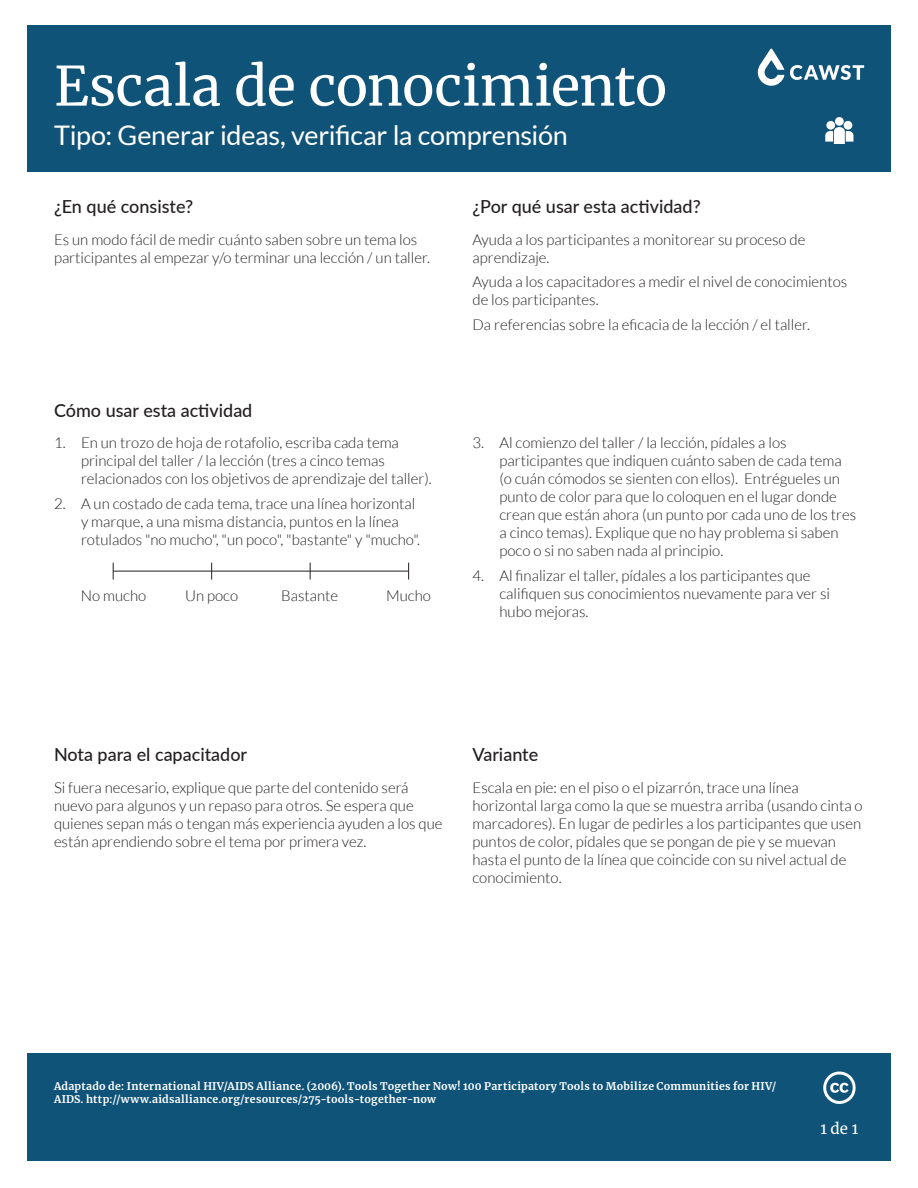
<style>
.page{position:relative;width:918px;height:1188px;background:#fff}
.page>*{position:absolute;margin:0;border:0;box-sizing:border-box;transform-origin:0 0}
.t1{font:54px "Merriweather";letter-spacing:-.01em;color:#fff}
.t2{font:27px "Lato";letter-spacing:-.01em;color:#fff}
.Subheading{font:500 18px "Lato";color:#231f20}
.Body{font:300 15px/18px "Lato";color:#231f20}
.t3{font:15px "Merriweather";color:#fff}
.t4{font:700 10.5px/12.6px "Merriweather";letter-spacing:.025em;color:#fff}
</style>
<div class="page">
<div style="left:27px;top:26px;width:864px;height:146px;background:#0f5378"></div>
<div style="left:826px;top:121px;width:9px;height:9px;background:#fff;border-radius:50%"></div>
<div style="left:844px;top:121px;width:8px;height:9px;background:#fff;border-radius:50%"></div>
<svg style="left:825px;top:127px;width:29px;height:17px"></svg>
<div style="left:835px;top:117px;width:9px;height:9px;background:#fff;border-radius:50%"></div>
<div style="left:27px;top:1053px;width:864px;height:108px;background:#0f5378"></div>
<svg style="left:823px;top:1072px;width:33px;height:32px"></svg>
<svg style="left:758px;top:49px;width:26px;height:37px"></svg>
<svg style="left:790px;top:65px;width:74px;height:15px"></svg>
<svg style="left:113px;top:563px;width:1px;height:17px"></svg>
<svg style="left:211px;top:563px;width:1px;height:17px"></svg>
<svg style="left:310px;top:563px;width:1px;height:17px"></svg>
<svg style="left:408px;top:563px;width:1px;height:17px"></svg>
<hr style="left:113px;top:571px;width:295px;height:1px;background:#231f20">
<p class="t1" style="left:54px;top:49px;width:615px">Escala de conocimiento</p>
<p class="t2" style="left:54px;top:120px;width:515px">Tipo: Generar ideas, verificar la comprensión</p>
<p class="Subheading" style="left:54px;top:194px;width:141px">¿En qué consiste?</p>
<p class="Subheading" style="left:472px;top:194px;width:230px">¿Por qué usar esta actividad?</p>
<p class="Body" style="left:54px;top:230px;width:378px">Es un modo fácil de medir cuánto saben sobre un tema los participantes al empezar y/o terminar una lección / un taller.</p>
<p class="Body" style="left:472px;top:230px;width:334px">Ayuda a los participantes a monitorear su proceso de aprendizaje.</p>
<p class="Body" style="left:472px;top:273px;width:376px">Ayuda a los capacitadores a medir el nivel de conocimientos de los participantes.</p>
<p class="Body" style="left:472px;top:316px;width:339px">Da referencias sobre la eficacia de la lección / el taller.</p>
<p class="Subheading" style="left:54px;top:397px;width:200px">Cómo usar esta actividad</p>
<p class="Body" style="left:81px;top:434px;width:352px;text-indent:-27px">1. En un trozo de hoja de rotafolio, escriba cada tema principal del taller / la lección (tres a cinco temas relacionados con los objetivos de aprendizaje del taller).</p>
<p class="Body" style="left:81px;top:495px;width:341px;text-indent:-27px">2. A un costado de cada tema, trace una línea horizontal y marque, a una misma distancia, puntos en la línea rotulados "no mucho", "un poco", "bastante" y "mucho".</p>
<p class="Body" style="left:81px;top:587px;width:67px">No mucho</p>
<p class="Body" style="left:185px;top:587px;width:55px">Un poco</p>
<p class="Body" style="left:281px;top:587px;width:59px">Bastante</p>
<p class="Body" style="left:386px;top:586px;width:46px">Mucho</p>
<p class="Body" style="left:500px;top:434px;width:358px;text-indent:-27px">3. Al comienzo del taller / la lección, pídales a los participantes que indiquen cuánto saben de cada tema (o cuán cómodos se sienten con ellos). Entrégueles un punto de color para que lo coloquen en el lugar donde crean que están ahora (un punto por cada uno de los tres a cinco temas). Explique que no hay problema si saben poco o si no saben nada al principio.</p>
<p class="Body" style="left:500px;top:567px;width:332px;text-indent:-27px">4. Al finalizar el taller, pídales a los participantes que califiquen sus conocimientos nuevamente para ver si hubo mejoras.</p>
<p class="Subheading" style="left:54px;top:742px;width:195px">Nota para el capacitador</p>
<p class="Subheading" style="left:472px;top:742px;width:67px">Variante</p>
<p class="Body" style="left:54px;top:779px;width:390px">Si fuera necesario, explique que parte del contenido será nuevo para algunos y un repaso para otros. Se espera que quienes sepan más o tengan más experiencia ayuden a los que están aprendiendo sobre el tema por primera vez.</p>
<p class="Body" style="left:472px;top:779px;width:392px">Escala en pie: en el piso o el pizarrón, trace una línea horizontal larga como la que se muestra arriba (usando cinta o marcadores). En lugar de pedirles a los participantes que usen puntos de color, pídales que se pongan de pie y se muevan hasta el punto de la línea que coincide con su nivel actual de conocimiento.</p>
<p class="t4" style="left:54px;top:1080px;width:724px">Adaptado de: International HIV/AIDS Alliance. (2006). Tools Together Now! 100 Participatory Tools to Mobilize Communities for HIV/<br>AIDS. http://www.aidsalliance.org/resources/275-tools-together-now</p>
<p class="t3" style="left:820px;top:1118px;width:39px">1 de 1</p>
</div>
